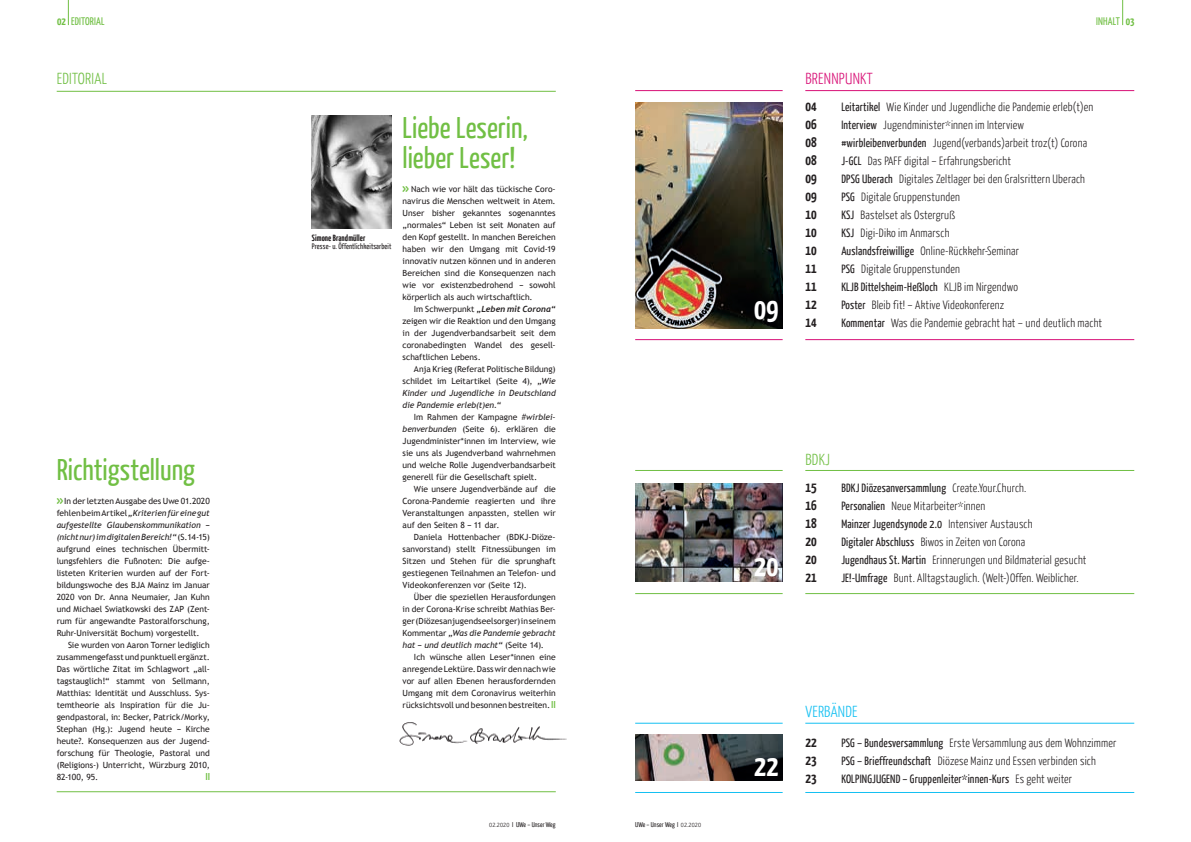
<style>
.page{position:relative;width:1191px;height:842px;background:#fff}
.page>*{position:absolute;margin:0;border:0;box-sizing:border-box;transform-origin:0 0}
.t1{font:30px/30px "BDKJ";letter-spacing:-.015em;color:#71bf44}
.t2{font:700 30px "BDKJ";color:#fff}
.t3{font:300 16px "BDKJ";color:#71bf44}
.t4{font:300 16px "BDKJ";color:#d81177}
.t5{font:300 16px "BDKJ";color:#15c0f2}
.t6{font:700 14px "BDKJ";color:#231f20}
.t7{font:300 12px "BDKJ";color:#231f20}
.t8{font:12px "BDKJ";color:#231f20}
.t9{font:11px "BDKJ";color:#71bf44}
.t10{font:700 10px "BDKJ";color:#71bf44}
.t11{font:700 9px "BDKJ";color:#231f20}
.t12{font:8.5px/12px "Trebuchet MS";color:#231f20;text-align:justify}
.t13{font:italic 700 8.5px "Trebuchet";color:#231f20}
.t14{font:8px "BDKJ";color:#231f20}
.t15{font:7px "BDKJ";color:#231f20}
.s1{font-weight:700}
.s2{font-family:"BDKJ";font-weight:700;font-size:12px;color:#71bf44}
.s3{font-style:italic}
.s4{font-family:"Trebuchet MS";font-weight:400;font-style:normal}
.s5{font-family:"BDKJ";font-weight:700;font-size:10px;color:#71bf44}
.s6{font-weight:400}
.s7{font-weight:300}
</style>
<div class="page">
<svg style="left:68px;top:0;width:1px;height:25px"></svg>
<hr style="left:57px;top:91px;width:499px;height:1px;background:#71bf44">
<hr style="left:57px;top:791px;width:499px;height:1px;background:#71bf44">
<img style="left:312px;top:116px;width:79px;height:112px">
<svg style="left:1122px;top:0;width:1px;height:25px"></svg>
<hr style="left:635px;top:90px;width:147px;height:1px;background:#d81177">
<hr style="left:805px;top:339px;width:329px;height:1px;background:#d81177">
<hr style="left:635px;top:339px;width:147px;height:1px;background:#d81177">
<hr style="left:805px;top:90px;width:329px;height:1px;background:#d81177">
<hr style="left:805px;top:723px;width:329px;height:1px;background:#15c0f2">
<hr style="left:635px;top:723px;width:147px;height:1px;background:#15c0f2">
<hr style="left:635px;top:792px;width:147px;height:1px;background:#15c0f2">
<hr style="left:805px;top:792px;width:329px;height:1px;background:#15c0f2">
<img style="left:635px;top:735px;width:147px;height:45px">
<hr style="left:805px;top:470px;width:329px;height:1px;background:#71bf44">
<img style="left:635px;top:483px;width:147px;height:98px">
<hr style="left:635px;top:470px;width:147px;height:1px;background:#71bf44">
<hr style="left:805px;top:593px;width:329px;height:1px;background:#71bf44">
<hr style="left:635px;top:593px;width:147px;height:1px;background:#71bf44">
<img style="left:635px;top:102px;width:147px;height:226px">
<img style="left:399px;top:722px;width:168px;height:24px">
<p class="t9" style="left:57px;top:14px;width:49px"><span class="s1">02</span> EDITORIAL</p>
<p class="t9" style="left:1096px;top:14px;width:40px">INHALT <span class="s1">03</span></p>
<h2 class="t3" style="left:57px;top:68px;width:52px">EDITORIAL</h2>
<h1 class="t1" style="left:57px;top:453px;width:140px">Richtigstellung</h1>
<p class="t12" style="left:57px;top:495px;width:155px"><span class="s2">&gt;&gt;</span> In der letzten Ausgabe des Uwe 01.2020 fehlen beim Artikel <span class="s3">„Kriterien für eine gut aufgestellte Glaubenskommunikation – (nicht nur) im digitalen Bereich!“</span> (S.14-15) aufgrund eines technischen Übermitt&shy;lungsfehlers die Fußnoten: Die aufge&shy;listeten Kriterien wurden auf der Fort&shy;bildungswoche des BJA Mainz im Januar 2020 von Dr. Anna Neumaier, Jan Kuhn und Michael Swiatkowski des ZAP (Zent&shy;rum für angewandte Pastoralforschung, Ruhr-Universität Bochum) vorgestellt.</p>
<p class="t12" style="left:57px;top:639px;width:155px;text-indent:11px">Sie wurden von Aaron Torner lediglich zusammengefasst und punktuell ergänzt.<br>Das wörtliche Zitat im Schlagwort „all&shy;tagstauglich!“ stammt von Sellmann, Matthias: Identität und Ausschluss. Sys&shy;temtheorie als Inspiration für die Ju&shy;gendpastoral, in: Becker, Patrick/Morky, Stephan (Hg.): Jugend heute – Kirche heute?. Konsequenzen aus der Jugend&shy;forschung für Theologie, Pastoral und (Religions-) Unterricht, Würzburg 2010, 82-100, 95.</p>
<p class="t10" style="left:206px;top:770px;width:6px">II</p>
<p class="t11" style="left:312px;top:232px;width:55px">Simone Brandmüller</p>
<p class="t14" style="left:312px;top:241px;width:81px">Presse- u. Öffentlichkeitsarbeit</p>
<h1 class="t1" style="left:402px;top:111px;width:127px">Liebe Leserin, lieber Leser!</h1>
<p class="t12" style="left:402px;top:183px;width:155px"><span class="s2">&gt;&gt;</span> Nach wie vor hält das tückische Coro&shy;navirus die Menschen weltweit in Atem.<br>Unser bisher gekanntes sogenanntes „normales“ Leben ist seit Monaten auf den Kopf gestellt. In manchen Bereichen haben wir den Umgang mit Covid-19 innovativ nutzen können und in anderen Bereichen sind die Konsequenzen nach wie vor existenzbedrohend – sowohl körperlich als auch wirtschaftlich.</p>
<p class="t13" style="left:414px;top:304px;width:143px"><span class="s4">Im Schwerpunkt</span> „Leben mit Corona“</p>
<p class="t12" style="left:402px;top:315px;width:155px">zeigen wir die Reaktion und den Umgang in der Jugendverbandsarbeit seit dem coronabedingten Wandel des gesell&shy;schaftlichen Lebens.</p>
<p class="t12" style="left:402px;top:363px;width:155px;text-indent:11px">Anja Krieg (Referat Politische Bildung) schildet im Leitartikel (Seite 4), <span class="s3">„Wie Kinder und Jugendliche in Deutschland die Pandemie erleb(t)en.“</span></p>
<p class="t12" style="left:402px;top:411px;width:155px;text-indent:11px">Im Rahmen der Kampagne <span class="s3">#wirblei&shy;benverbunden</span> (Seite 6). erklären die Jugendminister*innen im Interview, wie sie uns als Jugendverband wahrnehmen und welche Rolle Jugendverbandsarbeit generell für die Gesellschaft spielt.</p>
<p class="t12" style="left:402px;top:483px;width:155px;text-indent:11px">Wie unsere Jugendverbände auf die Corona-Pandemie reagierten und ihre Veranstaltungen anpassten, stellen wir auf den Seiten 8 – 11 dar.</p>
<p class="t12" style="left:402px;top:531px;width:155px;text-indent:11px">Daniela Hottenbacher (BDKJ-Diöze&shy;sanvorstand) stellt Fitnessübungen im Sitzen und Stehen für die sprunghaft gestiegenen Teilnahmen an Telefon- und Videokonferenzen vor (Seite 12).</p>
<p class="t12" style="left:402px;top:591px;width:155px;text-indent:11px">Über die speziellen Herausfordungen in der Corona-Krise schreibt Mathias Ber&shy;ger (Diözesanjugendseelsorger) in seinem Kommentar <span class="s3">„Was die Pandemie gebracht hat – und deutlich macht“</span> (Seite 14).</p>
<p class="t12" style="left:402px;top:651px;width:155px;text-indent:11px">Ich wünsche allen Leser*innen eine anregende Lektüre. Dass wir den nach wie vor auf allen Ebenen herausfordernden Umgang mit dem Coronavirus weiterhin rücksichtsvoll und besonnen bestreiten. <span class="s5">II</span></p>
<h1 class="t2" style="left:754px;top:289px;width:26px">09</h1>
<h2 class="t4" style="left:805px;top:68px;width:69px">BRENNPUNKT</h2>
<h3 class="t6" style="left:805px;top:97px;width:13px">04</h3>
<h3 class="t7" style="left:841px;top:99px;width:253px"><span class="s6">Leitartikel</span> Wie Kinder und Jugendliche die Pandemie erleb(t)en</h3>
<h3 class="t6" style="left:805px;top:115px;width:13px">06</h3>
<h3 class="t7" style="left:841px;top:117px;width:184px"><span class="s6">Interview</span> Jugendminister*innen im Interview</h3>
<h3 class="t6" style="left:805px;top:133px;width:13px">08</h3>
<h3 class="t7" style="left:841px;top:135px;width:247px"><span class="s6">#wirbleibenverbunden</span> Jugend(verbands)arbeit troz(t) Corona</h3>
<h3 class="t6" style="left:805px;top:151px;width:13px">08</h3>
<h3 class="t7" style="left:841px;top:153px;width:171px"><span class="s6">J-GCL</span> Das PAFF digital – Erfahrungsbericht</h3>
<h3 class="t6" style="left:805px;top:169px;width:13px">09</h3>
<h3 class="t7" style="left:841px;top:171px;width:245px"><span class="s6">DPSG Uberach</span> Digitales Zeltlager bei den Gralsrittern Uberach</h3>
<h3 class="t6" style="left:805px;top:187px;width:13px">09</h3>
<h3 class="t7" style="left:841px;top:189px;width:120px"><span class="s6">PSG</span> Digitale Gruppenstunden</h3>
<h3 class="t6" style="left:805px;top:205px;width:13px">10</h3>
<h3 class="t7" style="left:841px;top:207px;width:115px"><span class="s6">KSJ</span> Bastelset als Ostergruß</h3>
<h3 class="t6" style="left:805px;top:223px;width:13px">10</h3>
<h3 class="t7" style="left:841px;top:225px;width:110px"><span class="s6">KSJ</span> Digi-Diko im Anmarsch</h3>
<h3 class="t6" style="left:805px;top:241px;width:13px">10</h3>
<h3 class="t7" style="left:841px;top:243px;width:179px"><span class="s6">Auslandsfreiwillige</span> Online-Rückkehr-Seminar</h3>
<h3 class="t6" style="left:805px;top:259px;width:13px">11</h3>
<h3 class="t7" style="left:841px;top:261px;width:120px"><span class="s6">PSG</span> Digitale Gruppenstunden</h3>
<h3 class="t6" style="left:805px;top:277px;width:13px">11</h3>
<h3 class="t8" style="left:841px;top:279px;width:178px">KLJB Dittelsheim-Heßloch <span class="s7">KLJB im Nirgendwo</span></h3>
<h3 class="t6" style="left:805px;top:295px;width:13px">12</h3>
<h3 class="t7" style="left:841px;top:297px;width:164px"><span class="s6">Poster</span> Bleib fit! – Aktive Videokonferenz</h3>
<h3 class="t6" style="left:805px;top:313px;width:13px">14</h3>
<h3 class="t7" style="left:841px;top:315px;width:262px"><span class="s6">Kommentar</span> Was die Pandemie gebracht hat – und deutlich macht</h3>
<h2 class="t3" style="left:805px;top:449px;width:26px">BDKJ</h2>
<h3 class="t6" style="left:805px;top:478px;width:13px">15</h3>
<h3 class="t8" style="left:841px;top:480px;width:187px">BDKJ Diözesanversammlung <span class="s7">Create.Your.Church.</span></h3>
<h3 class="t6" style="left:805px;top:496px;width:13px">16</h3>
<h3 class="t7" style="left:841px;top:498px;width:146px"><span class="s6">Personalien</span> Neue Mitarbeiter*innen</h3>
<h3 class="t6" style="left:805px;top:514px;width:13px">18</h3>
<h3 class="t8" style="left:841px;top:516px;width:193px">Mainzer Jugendsynode 2.0 <span class="s7">Intensiver Austausch</span></h3>
<h3 class="t6" style="left:805px;top:532px;width:13px">20</h3>
<h3 class="t7" style="left:841px;top:534px;width:186px"><span class="s6">Digitaler Abschluss</span> Biwos in Zeiten von Corona</h3>
<h3 class="t6" style="left:805px;top:550px;width:13px">20</h3>
<h3 class="t7" style="left:841px;top:552px;width:247px"><span class="s6">Jugendhaus St. Martin</span> Erinnerungen und Bildmaterial gesucht</h3>
<h1 class="t2" style="left:754px;top:546px;width:64px">20 <sub>21</sub></h1>
<h3 class="t7" style="left:841px;top:570px;width:239px"><span class="s6">JE!-Umfrage</span> Bunt. Alltagstauglich. (Welt-)Offen. Weiblicher.</h3>
<h1 class="t2" style="left:754px;top:746px;width:26px">22</h1>
<h2 class="t5" style="left:805px;top:702px;width:54px">VERBÄNDE</h2>
<h3 class="t6" style="left:805px;top:733px;width:13px">22</h3>
<h3 class="t7" style="left:841px;top:736px;width:277px"><span class="s6">PSG – Bundesversammlung</span> Erste Versammlung aus dem Wohnzimmer</h3>
<h3 class="t6" style="left:805px;top:751px;width:13px">23</h3>
<h3 class="t7" style="left:841px;top:754px;width:256px"><span class="s6">PSG – Brieffreundschaft</span> Diözese Mainz und Essen verbinden sich</h3>
<h3 class="t6" style="left:805px;top:769px;width:13px">23</h3>
<h3 class="t8" style="left:841px;top:771px;width:232px">KOLPINGJUGEND – Gruppenleiter*innen-Kurs <span class="s7">Es geht weiter</span></h3>
<p class="t15" style="left:489px;top:820px;width:68px"><span class="s7">02.2020</span> I UWe – Unser Weg</p>
<p class="t15" style="left:635px;top:820px;width:67px">UWe – Unser Weg I <span class="s7">02.2020</span></p>
</div>
